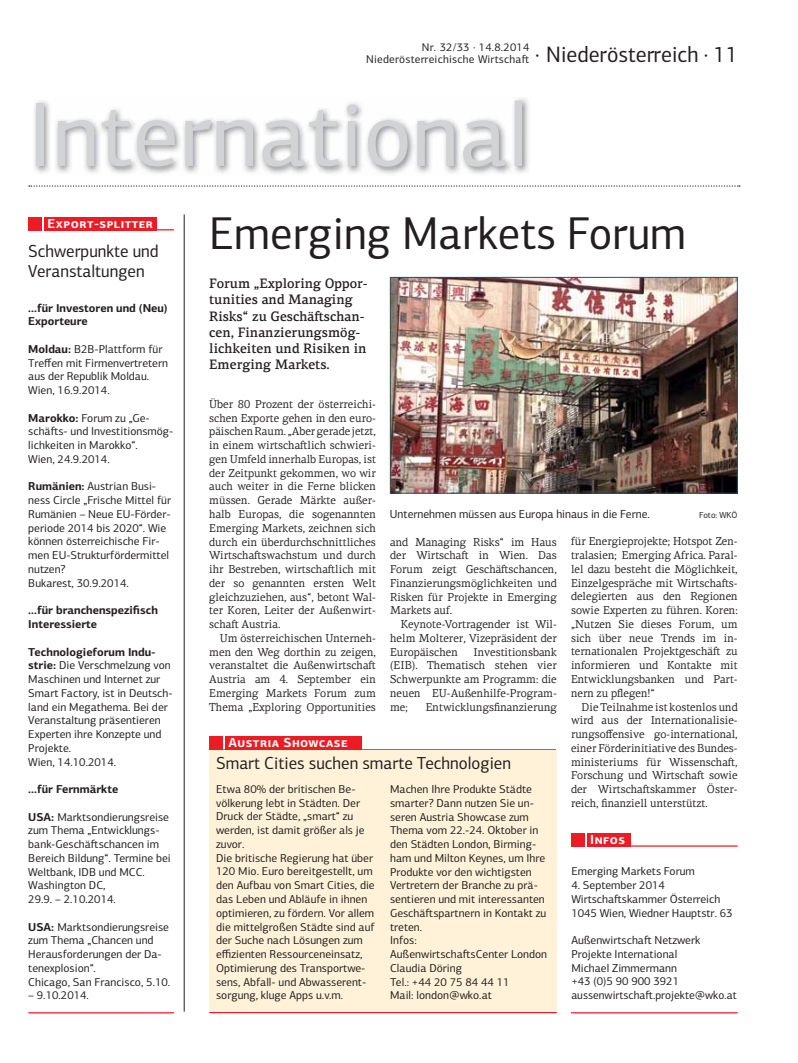
<style>
.page{position:relative;width:798px;height:1063px;background:#fff}
.page>*{position:absolute;margin:0;border:0;box-sizing:border-box;transform-origin:0 0}
.t1{font:91.88px "PF Centro Sans Pro";color:#d1d3d4}
.t2{font:46.25px "PF Centro Sans Pro";color:#231f20;scale:.96 1}
.t3{font:22.5px "PF Centro Sans Pro";color:#231f20;scale:.96 1}
.t4{font:17.5px/20px "PF Centro Sans Pro";color:#231f20;scale:.96 1}
.t5{font:500 13.75px/16.2px "PF Centro Serif Pro";color:#231f20;scale:.96 1}
.t6{font:700 13.12px "PF Centro Sans Pro";letter-spacing:.04em;color:#fff}
.t7{font:11.75px "PF Centro Sans Pro";color:#231f20}
.t8{font:11.5px/13.8px "PF Centro Sans Pro";color:#231f20}
.t9{font:11.5px/13.8px "PF Centro Serif Pro";color:#231f20;text-align:justify;scale:.96 1}
.t10{font:700 11.5px/13.8px "PF Centro Sans Pro";color:#231f20}
.t11{font:11.25px/11.9px "PF Centro Sans Pro";letter-spacing:.02em;color:#231f20;text-align:right}
.t12{font:8.75px "PF Centro Sans Pro";color:#231f20}
.s1{font-weight:700}
</style>
<div class="page">
<svg style="left:29px;top:185px;width:710px;height:2px"></svg>
<img style="left:34px;top:98px;width:495px;height:76px">
<hr style="left:184px;top:214px;width:1px;height:798px;background:#231f20">
<hr style="left:44px;top:229px;width:130px;height:1px;background:#ed1c24">
<div style="left:44px;top:217px;width:113px;height:13px;background:#ed1c24"></div>
<div style="left:28px;top:217px;width:14px;height:13px;background:#ed1c24"></div>
<hr style="left:28px;top:1012px;width:146px;height:1px;background:#ed1c24">
<img style="left:392px;top:279px;width:343px;height:212px">
<div style="left:390px;top:277px;width:347px;height:216px;border:1px solid #374e5a"></div>
<hr style="left:209px;top:1012px;width:347px;height:1px;background:#ed1c24">
<hr style="left:209px;top:749px;width:346px;height:1px;background:#ed1c24">
<div style="left:225px;top:736px;width:136px;height:14px;background:#ed1c24"></div>
<div style="left:209px;top:736px;width:14px;height:14px;background:#ed1c24"></div>
<div style="left:209px;top:750px;width:347px;height:261px;background:#fff2d8"></div>
<hr style="left:570px;top:1012px;width:167px;height:1px;background:#ed1c24">
<hr style="left:586px;top:845px;width:151px;height:2px;background:#ed1c24">
<div style="left:586px;top:833px;width:44px;height:14px;background:#ed1c24"></div>
<div style="left:570px;top:833px;width:14px;height:14px;background:#ed1c24"></div>
<p class="t11" style="left:366px;top:42px;width:165px">Nr. 32/33 · 14.8.2014<br>Niederösterreichische Wirtscha-</p>
<h1 class="t1" style="left:28px;top:101px;width:502px">International</h1>
<h3 class="t3" style="left:535px;top:46px;width:212px">· Niederösterreich · 11</h3>
<p class="t6" style="left:48px;top:218px;width:107px">Export-splitter</p>
<h2 class="t2" style="left:209px;top:216px;width:498px">Emerging Markets Forum</h2>
<h3 class="t4" style="left:28px;top:242px;width:137px">Schwerpunkte und<br>Veranstaltungen</h3>
<p class="t10" style="left:28px;top:302px;width:141px">...für Investoren und (Neu)<br>Exporteure</p>
<p class="t8" style="left:28px;top:343px;width:141px"><span class="s1">Moldau:</span> B2B-Plattform für<br>Treffen mit Firmenvertretern aus der Republik Moldau.<br>Wien, 16.9.2014.</p>
<p class="t8" style="left:28px;top:412px;width:146px"><span class="s1">Marokko:</span> Forum zu „Ge&shy;schä-s- und Investitionsmög&shy;lichkeiten in Marokko“.<br>Wien, 24.9.2014.</p>
<p class="t8" style="left:28px;top:481px;width:144px"><span class="s1">Rumänien:</span> Austrian Busi&shy;ness Circle „Frische Mittel für<br>Rumänien – Neue EU-Förder&shy;periode 2014 bis 2020“. Wie können österreichische Fir&shy;men EU-Strukturfördermittel nutzen?<br>Bukarest, 30.9.2014.</p>
<p class="t10" style="left:28px;top:605px;width:131px">...für branchenspezifisch<br>Interessierte</p>
<p class="t8" style="left:28px;top:646px;width:146px"><span class="s1">Technologieforum Indu&shy;strie:</span> Die Verschmelzung von<br>Maschinen und Internet zur<br>Smart Factory, ist in Deutsch&shy;land ein Megathema. Bei der<br>Veranstaltung präsentieren<br>Experten ihre Konzepte und<br>Projekte.<br>Wien, 14.10.2014.</p>
<p class="t10" style="left:28px;top:783px;width:91px">...für Fernmärkte</p>
<p class="t8" style="left:28px;top:811px;width:144px"><span class="s1">USA:</span> Marktsondierungsreise zum Thema „Entwicklungs&shy;bank-Geschä-schancen im<br>Bereich Bildung“. Termine bei<br>Weltbank, IDB und MCC.<br>Washington DC,<br>29.9. – 2.10.2014.</p>
<p class="t8" style="left:28px;top:921px;width:143px"><span class="s1">USA:</span> Marktsondierungsreise zum Thema „Chancen und<br>Herausforderungen der Da&shy;tenexplosion“.<br>Chicago, San Francisco, 5.10.</p>
<p class="t8" style="left:28px;top:990px;width:62px">– 9.10.2014.</p>
<p class="t5" style="left:209px;top:277px;width:166px">Forum „Exploring Oppor&shy;tunities and Managing<br>Risks“ zu Geschä-schan&shy;cen, Finanzierungsmög&shy;lichkeiten und Risiken in<br>Emerging Markets.</p>
<p class="t9" style="left:209px;top:398px;width:175px">Über 80 Prozent der österreichi&shy;schen Exporte gehen in den euro&shy;päischen Raum. „Aber gerade jetzt, in einem wirtscha-lich schwieri&shy;gen Umfeld innerhalb Europas, ist der Zeitpunkt gekommen, wo wir auch weiter in die Ferne blicken müssen. Gerade Märkte außer&shy;halb Europas, die sogenannten Emerging Markets, zeichnen sich durch ein überdurchschnittliches Wirtscha-swachstum und durch ihr Bestreben, wirtscha-lich mit der so genannten ersten Welt gleichzuziehen, aus“, betont Wal&shy;ter Koren, Leiter der Außenwirt&shy;scha- Austria.</p>
<p class="t9" style="left:209px;top:632px;width:175px;text-indent:11px">Um österreichischen Unterneh&shy;men den Weg dorthin zu zeigen, veranstaltet die Außenwirtscha-Austria am 4. September ein Emerging Markets Forum zum Thema „Exploring Opportunities</p>
<p class="t7" style="left:390px;top:510px;width:261px">Unternehmen müssen aus Europa hinaus in die Ferne.</p>
<p class="t12" style="left:699px;top:512px;width:40px">Foto: WKÖ</p>
<p class="t9" style="left:570px;top:536px;width:175px">für Energieprojekte; Hotspot Zen&shy;tralasien; Emerging Africa. Paral&shy;lel dazu besteht die Möglichkeit, Einzelgespräche mit Wirtscha-s&shy;delegierten aus den Regionen sowie Experten zu führen. Koren: „Nutzen Sie dieses Forum, um sich über neue Trends im in&shy;ternationalen Projektgeschä- zu informieren und Kontakte mit Entwicklungsbanken und Part&shy;nern zu pflegen!“</p>
<p class="t9" style="left:570px;top:701px;width:175px;text-indent:11px">Die Teilnahme ist kostenlos und wird aus der Internationalisie&shy;rungsoffensive go-international, einer Förderinitiative des Bundes&shy;ministeriums für Wissenscha-, Forschung und Wirtscha- sowie der Wirtscha-skammer Öster&shy;reich, finanziell unterstützt.</p>
<p class="t9" style="left:390px;top:536px;width:175px">and Managing Risks“ im Haus der Wirtscha- in Wien. Das Forum zeigt Geschä-schancen, Finanzierungsmöglichkeiten und Risken für Projekte in Emerging Markets auf.</p>
<p class="t9" style="left:390px;top:619px;width:175px;text-indent:11px">Keynote-Vortragender ist Wil&shy;helm Molterer, Vizepräsident der Europäischen</p>
<p class="t9" style="left:390px;top:646px;width:175px;text-indent:83px">Investitionsbank (EIB). Thematisch stehen vier Schwerpunkte am Programm: die neuen EU-Außenhilfe-Program&shy;me;</p>
<p class="t9" style="left:425px;top:701px;width:138px">Entwicklungsfinanzierung</p>
<p class="t6" style="left:228px;top:738px;width:121px">Austria Showcase</p>
<p class="t8" style="left:216px;top:783px;width:160px">Etwa 80% der britischen Be&shy;völkerung lebt in Städten. Der<br>Druck der Städte, „smart“ zu werden, ist damit größer als je zuvor.<br>Die britische Regierung hat über<br>120 Mio. Euro bereitgestellt, um den Aufbau von Smart Cities, die das Leben und Abläufe in ihnen optimieren, zu fördern. Vor allem die mittelgroßen Städte sind auf der Suche nach Lösungen zum effizienten Ressourceneinsatz,<br>Optimierung des Transportwe&shy;sens, Abfall- und Abwasserent&shy;sorgung, kluge Apps u.v.m.</p>
<p class="t8" style="left:390px;top:783px;width:158px">Machen Ihre Produkte Städte smarter? Dann nutzen Sie un&shy;seren Austria Showcase zum<br>Thema vom 22.-24. Oktober in den Städten London, Birming&shy;ham und Milton Keynes, um Ihre<br>Produkte vor den wichtigsten<br>Vertretern der Branche zu prä&shy;sentieren und mit interessanten<br>Geschä-spartnern in Kontakt zu treten.<br>Infos:<br>Außenwirtscha-sCenter London<br>Claudia Döring<br>Tel.: +44 20 75 84 44 11<br>Mail: london@wko.at</p>
<h3 class="t4" style="left:216px;top:755px;width:308px">Smart Cities suchen smarte Technologien</h3>
<p class="t6" style="left:590px;top:835px;width:36px">Infos</p>
<p class="t8" style="left:571px;top:866px;width:125px">Emerging Markets Forum</p>
<p class="t8" style="left:571px;top:880px;width:163px">4. September 2014<br>Wirtscha-skammer Österreich<br>1045 Wien, Wiedner Hauptstr. 63</p>
<p class="t8" style="left:571px;top:935px;width:167px">Außenwirtscha- Netzwerk<br>Projekte International<br>Michael Zimmermann<br>+43 (0)5 90 900 3921 aussenwirtscha-.projekte@wko.at</p>
</div>
